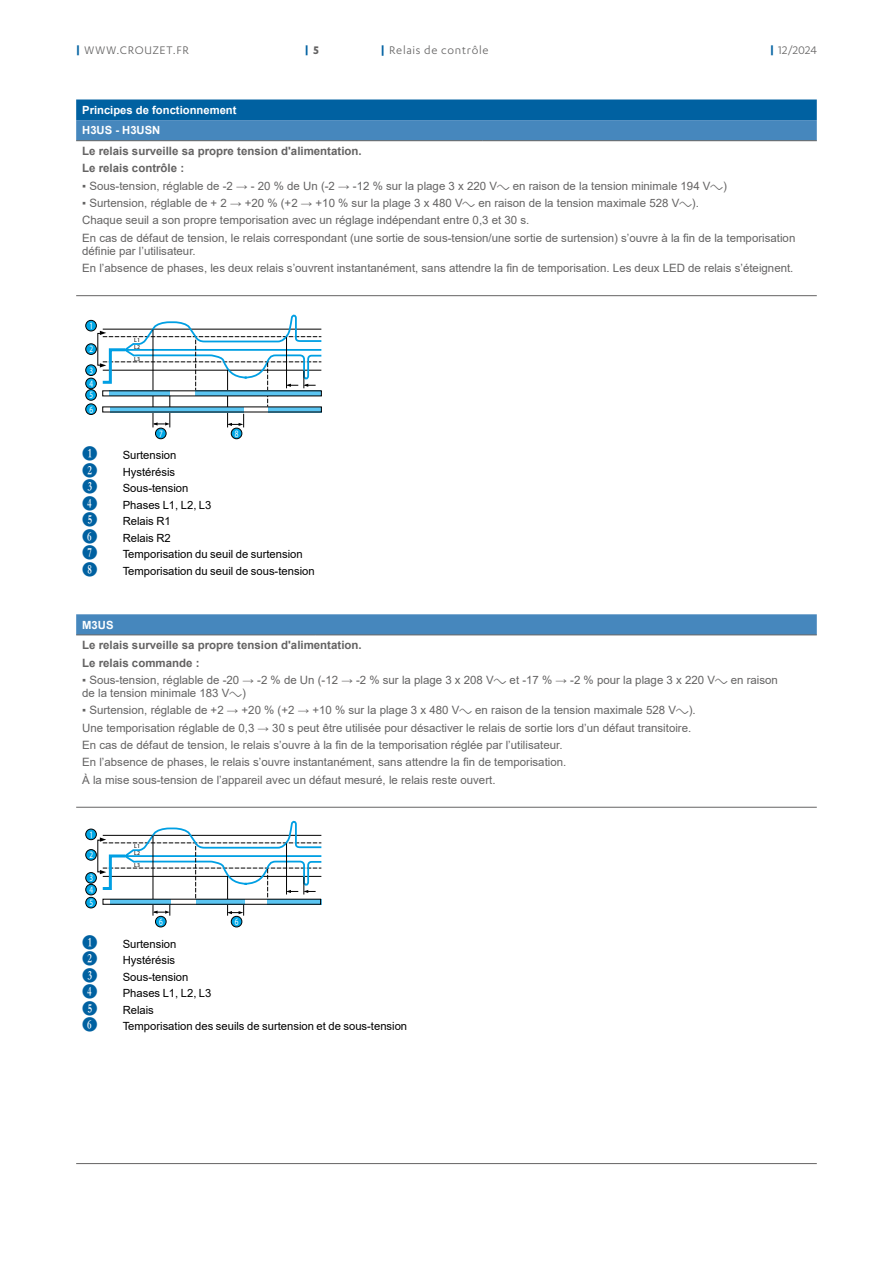
<style>
.page{position:relative;width:893px;height:1263px;background:#fff}
.page>*{position:absolute;margin:0;border:0;box-sizing:border-box;transform-origin:0 0}
.t1{font:13.5px "Numberpile";color:#0061a1}
.t2{font:12.75px "Karbon";letter-spacing:.055em;color:#646363}
.t3{font:700 12.75px "Karbon";color:#0061a1}
.t4{font:11.55px/17.4px "Arial";color:#646363}
.t5{font:700 11.55px/17.4px "Arial";color:#646363}
.t6{font:11.25px "Arial";color:#000}
.t7{font:700 11.25px/20.7px "Arial";color:#fff}
.t8{font:900 condensed 9.75px/14.2px "Helvetica";color:#fff;scale:.75 1}
.t9{font:6px/6.8px "Helvetica";color:#000}
.s1{font-weight:700;color:#0061a1}
.s2{color:#646363}
.s3{font-family:"Graph Sch"}
</style>
<div class="page">
<hr style="left:76px;top:1163px;width:741px;height:1px;background:#646363">
<svg style="left:76px;top:99px;width:741px;height:41px;background:#2575af"></svg>
<hr style="left:76px;top:140px;width:239px;height:1px;background:#646363">
<hr style="left:315px;top:140px;width:167px;height:1px;background:#646363">
<hr style="left:482px;top:140px;width:335px;height:1px;background:#646363">
<hr style="left:76px;top:295px;width:741px;height:1px;background:#646363">
<div style="left:86px;top:390px;width:10px;height:10px;background:#00a8e7;border-radius:50%"></div>
<div style="left:85px;top:389px;width:12px;height:12px;border:1px solid #000;border-radius:50%"></div>
<div style="left:86px;top:404px;width:10px;height:10px;background:#00a8e7;border-radius:50%"></div>
<div style="left:85px;top:403px;width:12px;height:12px;border:1px solid #000;border-radius:50%"></div>
<div style="left:155px;top:428px;width:11px;height:11px;background:#00a8e7;border-radius:50%"></div>
<div style="left:155px;top:428px;width:12px;height:11px;border:1px solid #000;border-radius:50%"></div>
<div style="left:231px;top:428px;width:11px;height:11px;background:#00a8e7;border-radius:50%"></div>
<div style="left:231px;top:428px;width:11px;height:11px;border:1px solid #000;border-radius:50%"></div>
<div style="left:86px;top:320px;width:10px;height:11px;background:#00a8e7;border-radius:50%"></div>
<div style="left:85px;top:320px;width:12px;height:11px;border:1px solid #000;border-radius:50%"></div>
<div style="left:86px;top:365px;width:10px;height:10px;background:#00a8e7;border-radius:50%"></div>
<div style="left:85px;top:364px;width:12px;height:12px;border:1px solid #000;border-radius:50%"></div>
<div style="left:86px;top:378px;width:10px;height:11px;background:#00a8e7;border-radius:50%"></div>
<div style="left:85px;top:378px;width:12px;height:11px;border:1px solid #000;border-radius:50%"></div>
<hr style="left:170px;top:396px;width:1px;height:31px;background:#000">
<svg style="left:154px;top:422px;width:16px;height:3px"></svg>
<hr style="left:153px;top:329px;width:1px;height:98px;background:#000">
<svg style="left:228px;top:414px;width:16px;height:13px"></svg>
<hr style="left:227px;top:370px;width:1px;height:57px;background:#000">
<div style="left:110px;top:407px;width:134px;height:5px;background:#5bc5f2"></div>
<div style="left:268px;top:407px;width:53px;height:5px;background:#5bc5f2"></div>
<div style="left:86px;top:344px;width:10px;height:10px;background:#00a8e7;border-radius:50%"></div>
<div style="left:85px;top:343px;width:12px;height:12px;border:1px solid #000;border-radius:50%"></div>
<svg style="left:97px;top:315px;width:225px;height:92px"></svg>
<svg style="left:76px;top:614px;width:741px;height:21px;background:#4987bb"></svg>
<hr style="left:76px;top:635px;width:239px;height:1px;background:#646363">
<hr style="left:315px;top:635px;width:502px;height:1px;background:#646363">
<hr style="left:76px;top:807px;width:741px;height:1px;background:#646363">
<div style="left:86px;top:897px;width:10px;height:11px;background:#00a8e7;border-radius:50%"></div>
<div style="left:85px;top:897px;width:12px;height:11px;border:1px solid #000;border-radius:50%"></div>
<div style="left:155px;top:916px;width:11px;height:11px;background:#00a8e7;border-radius:50%"></div>
<div style="left:155px;top:916px;width:12px;height:11px;border:1px solid #000;border-radius:50%"></div>
<div style="left:231px;top:916px;width:11px;height:11px;background:#00a8e7;border-radius:50%"></div>
<div style="left:231px;top:916px;width:11px;height:11px;border:1px solid #000;border-radius:50%"></div>
<div style="left:86px;top:829px;width:10px;height:11px;background:#00a8e7;border-radius:50%"></div>
<div style="left:85px;top:829px;width:12px;height:11px;border:1px solid #000;border-radius:50%"></div>
<div style="left:86px;top:849px;width:10px;height:11px;background:#00a8e7;border-radius:50%"></div>
<div style="left:85px;top:849px;width:12px;height:12px;border:1px solid #000;border-radius:50%"></div>
<div style="left:86px;top:872px;width:10px;height:11px;background:#00a8e7;border-radius:50%"></div>
<div style="left:85px;top:872px;width:12px;height:12px;border:1px solid #000;border-radius:50%"></div>
<div style="left:86px;top:884px;width:10px;height:11px;background:#00a8e7;border-radius:50%"></div>
<div style="left:85px;top:884px;width:12px;height:11px;border:1px solid #000;border-radius:50%"></div>
<svg style="left:97px;top:821px;width:225px;height:95px"></svg>
<p class="t2" style="left:76px;top:43px;width:114px"><span class="s1">|</span> WWW.CROUZET.FR</p>
<p class="t3" style="left:305px;top:43px;width:16px">| <span class="s2">5</span></p>
<p class="t2" style="left:381px;top:43px;width:109px"><span class="s1">|</span> Relais de contrôle</p>
<p class="t2" style="left:770px;top:43px;width:48px"><span class="s1">|</span> 12/2024</p>
<p class="t7" style="left:82px;top:100px;width:156px">Principes de fonctionnement<br>H3US - H3USN</p>
<p class="t5" style="left:82px;top:142px;width:281px">Le relais surveille sa propre tension d'alimentation.<br>Le relais contrôle :</p>
<p class="t4" style="left:82px;top:177px;width:646px">▪ Sous-tension, réglable de -2 → - 20 % de Un (-2 → -12 % sur la plage 3 x 220 V<span class="s3">a</span> en raison de la tension minimale 194 V<span class="s3">a</span>)</p>
<p class="t4" style="left:82px;top:194px;width:715px">▪ Surtension, réglable de + 2 → +20 % (+2 → +10 % sur la plage 3 x 480 V<span class="s3">a</span> en raison de la tension maximale 528 V<span class="s3">a</span>).<br>Chaque seuil a son propre temporisation avec un réglage indépendant entre 0,3 et 30 s.<br>En cas de défaut de tension, le relais correspondant (une sortie de sous-tension/une sortie de surtension) s’ouvre à la fin de la temporisation</p>
<p class="t4" style="left:82px;top:242px;width:713px">définie par l’utilisateur.<br>En l’absence de phases, les deux relais s’ouvrent instantanément, sans attendre la fin de temporisation. Les deux LED de relais s’éteignent.</p>
<p class="t8" style="left:89px;top:319px;width:7px">1</p>
<p class="t8" style="left:89px;top:364px;width:7px;line-height:13.2px">3<br>4</p>
<p class="t8" style="left:89px;top:342px;width:7px">2</p>
<p class="t8" style="left:89px;top:388px;width:7px">5<br>6</p>
<p class="t9" style="left:134px;top:337px;width:7px">L1<br>L2</p>
<p class="t9" style="left:134px;top:356px;width:7px">L3</p>
<p class="t8" style="left:159px;top:427px;width:7px">7</p>
<p class="t8" style="left:235px;top:427px;width:7px">8</p>
<p class="t1" style="left:82px;top:446px;width:17px">B</p>
<p class="t6" style="left:123px;top:448px;width:55px">Surtension</p>
<p class="t1" style="left:82px;top:463px;width:17px">C</p>
<p class="t6" style="left:123px;top:464px;width:54px">Hystérésis</p>
<p class="t1" style="left:82px;top:479px;width:17px">D</p>
<p class="t6" style="left:123px;top:481px;width:67px">Sous-tension</p>
<p class="t1" style="left:82px;top:496px;width:17px">E</p>
<p class="t6" style="left:123px;top:497px;width:90px">Phases L1, L2, L3</p>
<p class="t1" style="left:82px;top:512px;width:17px">F</p>
<p class="t6" style="left:123px;top:514px;width:50px">Relais R1</p>
<p class="t1" style="left:82px;top:529px;width:17px">G</p>
<p class="t6" style="left:123px;top:530px;width:50px">Relais R2</p>
<p class="t1" style="left:82px;top:545px;width:17px">H</p>
<p class="t6" style="left:123px;top:547px;width:182px">Temporisation du seuil de surtension</p>
<p class="t1" style="left:82px;top:562px;width:17px">I</p>
<p class="t6" style="left:123px;top:563px;width:193px">Temporisation du seuil de sous-tension</p>
<p class="t7" style="left:82px;top:614px;width:33px">M3US</p>
<p class="t5" style="left:82px;top:637px;width:281px">Le relais surveille sa propre tension d'alimentation.<br>Le relais commande :</p>
<p class="t4" style="left:82px;top:673px;width:697px;line-height:13px">▪ Sous-tension, réglable de -20 → -2 % de Un (-12 → -2 % sur la plage 3 x 208 V<span class="s3">a</span> et -17 % → -2 % pour la plage 3 x 220 V<span class="s3">a</span> en raison de la tension minimale 183 V<span class="s3">a</span>)</p>
<p class="t4" style="left:82px;top:701px;width:615px">▪ Surtension, réglable de +2 → +20 % (+2 → +10 % sur la plage 3 x 480 V<span class="s3">a</span> en raison de la tension maximale 528 V<span class="s3">a</span>).<br>Une temporisation réglable de 0,3 → 30 s peut être utilisée pour désactiver le relais de sortie lors d’un défaut transitoire.<br>En cas de défaut de tension, le relais s’ouvre à la fin de la temporisation réglée par l’utilisateur.<br>En l’absence de phases, le relais s’ouvre instantanément, sans attendre la fin de temporisation.<br>À la mise sous-tension de l’appareil avec un défaut mesuré, le relais reste ouvert.</p>
<p class="t8" style="left:89px;top:825px;width:7px;line-height:20.5px">1<br>2</p>
<p class="t8" style="left:89px;top:872px;width:7px;line-height:11.7px">3<br>4</p>
<p class="t8" style="left:89px;top:896px;width:7px">5</p>
<p class="t9" style="left:134px;top:843px;width:7px">L1<br>L2</p>
<p class="t9" style="left:134px;top:862px;width:7px">L3</p>
<p class="t8" style="left:159px;top:915px;width:7px">6</p>
<p class="t8" style="left:235px;top:915px;width:7px">6</p>
<p class="t1" style="left:82px;top:935px;width:17px">B</p>
<p class="t6" style="left:123px;top:936px;width:55px">Surtension</p>
<p class="t1" style="left:82px;top:951px;width:17px">C</p>
<p class="t6" style="left:123px;top:952px;width:54px">Hystérésis</p>
<p class="t1" style="left:82px;top:968px;width:17px">D</p>
<p class="t6" style="left:123px;top:969px;width:67px">Sous-tension</p>
<p class="t1" style="left:82px;top:984px;width:17px">E</p>
<p class="t6" style="left:123px;top:985px;width:90px">Phases L1, L2, L3</p>
<p class="t1" style="left:82px;top:1001px;width:17px">F</p>
<p class="t6" style="left:123px;top:1002px;width:33px">Relais</p>
<p class="t1" style="left:82px;top:1017px;width:17px">G</p>
<p class="t6" style="left:123px;top:1018px;width:286px">Temporisation des seuils de surtension et de sous-tension</p>
</div>
